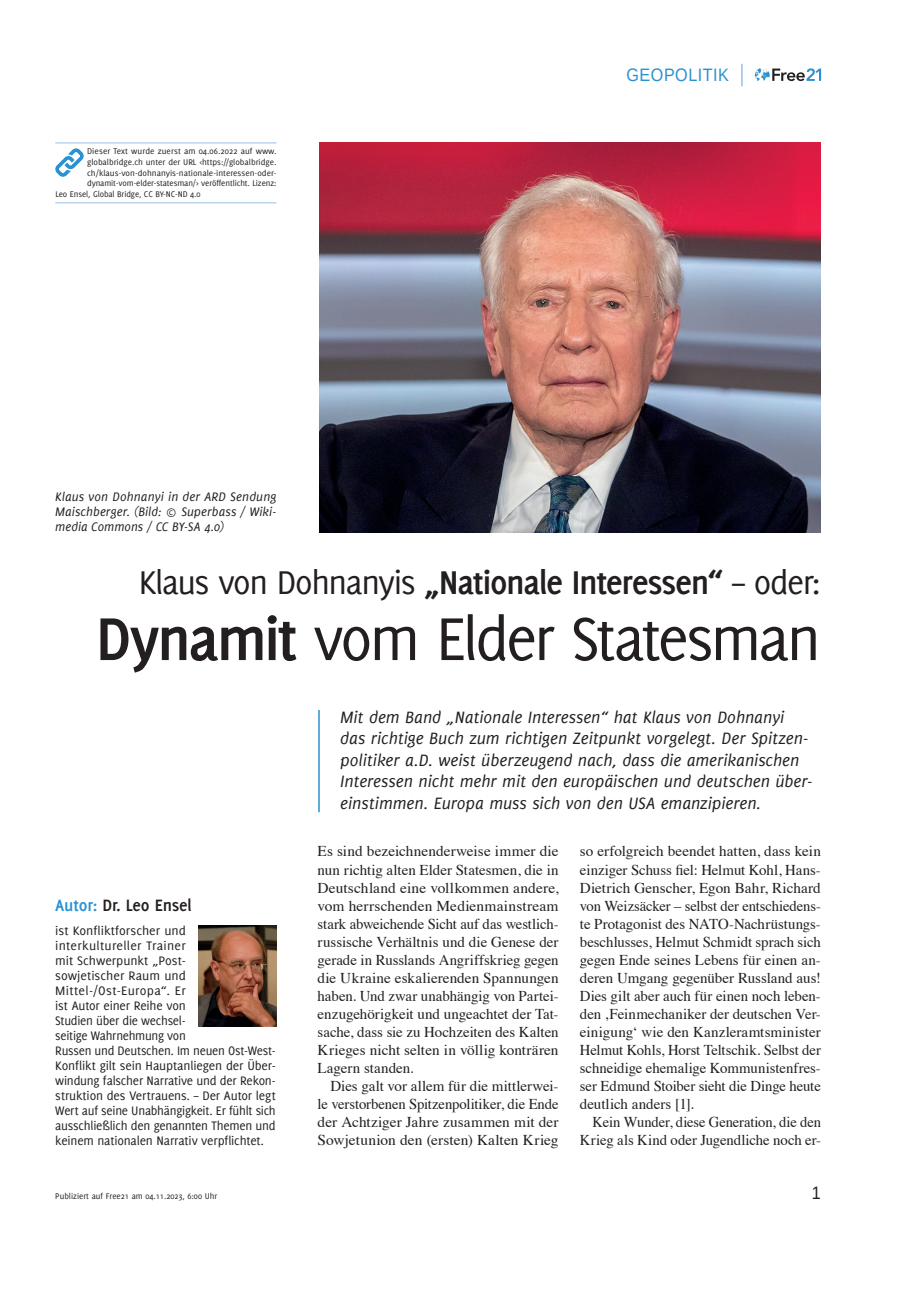
<style>
.page{position:relative;width:906px;height:1289px;background:#fff}
.page>*{position:absolute;margin:0;border:0;box-sizing:border-box;transform-origin:0 0}
.t1{font:66px "Delicious";letter-spacing:-.045em;color:#231f20}
.t2{font:36px "Delicious";letter-spacing:-.04em;color:#231f20}
.t3{font:italic 18px/21.6px "Delicious";color:#231f20}
.t4{font:700 18px "Delicious";letter-spacing:-.01em;color:#231f20}
.t5{font:18px "Liberation Sans";letter-spacing:.03em;color:#2a92d0;scale:.9 1}
.t6{font:18px "Liberation Sans";color:#231f20;scale:.9 1}
.t7{font:15px/18px "Times";color:#231f20;text-align:justify}
.t8{font:13.5px/15px "Delicious";letter-spacing:-.015em;color:#231f20}
.t9{font:italic 13.5px/15px "Delicious";letter-spacing:.005em;color:#231f20;text-align:justify}
.t10{font:9px "Delicious";color:#231f20}
.s1{font-weight:700}
.s2{color:#2a92d0}
</style>
<div class="page">
<svg style="left:755px;top:68px;width:66px;height:13px"></svg>
<svg style="left:741px;top:64px;width:1px;height:22px"></svg>
<hr style="left:318px;top:710px;width:2px;height:102px;background:#2a92d0">
<img style="left:319px;top:142px;width:502px;height:390px">
<hr style="left:55px;top:142px;width:221px;height:1px;background:#9abfe5">
<hr style="left:55px;top:202px;width:221px;height:1px;background:#9abfe5">
<svg style="left:55px;top:148px;width:29px;height:29px"></svg>
<img style="left:199px;top:925px;width:77px;height:101px">
<p class="t10" style="left:87px;top:146px;width:191px">Dieser Text wurde zuerst am 04.06.2022 auf www.</p>
<p class="t10" style="left:87px;top:157px;width:191px">globalbridge.ch unter der URL &lt;https://globalbridge.</p>
<p class="t10" style="left:87px;top:167px;width:191px">ch/klaus-von-dohnanyis-nationale-interessen-oder-</p>
<p class="t10" style="left:87px;top:178px;width:191px">dynamit-vom-elder-statesman/&gt; veröffentlicht. Lizenz:</p>
<p class="t10" style="left:55px;top:189px;width:147px">Leo Ensel, Global Bridge, CC BY-NC-ND 4.0</p>
<p class="t9" style="left:55px;top:489px;width:223px">Klaus von Dohnanyi in der ARD Sendung Maischberger. (Bild: © Superbass / Wiki&shy;media Commons / CC BY-SA 4.0)</p>
<p class="t5" style="left:626px;top:63px;width:115px">GEOPOLITIK</p>
<h2 class="t2" style="left:139px;top:562px;width:683px">Klaus von Dohnanyis <span class="s1">„Nationale Interessen“</span> – oder:</h2>
<h1 class="t1" style="left:96px;top:601px;width:727px"><span class="s1">Dynamit</span> vom Elder Statesman</h1>
<p class="t4" style="left:55px;top:894px;width:138px"><span class="s2">Autor:</span> Dr. Leo Ensel</p>
<p class="t8" style="left:55px;top:922px;width:222px">ist Konfliktforscher und<br>interkultureller Trainer<br>mit Schwerpunkt „Post-<br>sowjetischer Raum und Mittel-/Ost-Europa“. Er<br>ist Autor einer Reihe von<br>Studien über die wechsel-<br>seitige Wahrnehmung von<br>Russen und Deutschen. Im neuen Ost-West-Konflikt gilt sein Hauptanliegen der Über&shy;windung falscher Narrative und der Rekon&shy;struktion des Vertrauens. – Der Autor legt Wert auf seine Unabhängigkeit. Er fühlt sich ausschließlich den genannten Themen und keinem nationalen Narrativ verpflichtet.</p>
<p class="t3" style="left:340px;top:706px;width:474px">Mit dem Band „Nationale Interessen“ hat Klaus von Dohnanyi das richtige Buch zum richtigen Zeitpunkt vorgelegt. Der Spitzen&shy;politiker a.D. weist überzeugend nach, dass die amerikanischen Interessen nicht mehr mit den europäischen und deutschen über&shy;einstimmen. Europa muss sich von den USA emanzipieren.</p>
<p class="t7" style="left:317px;top:841px;width:242px">Es sind bezeichnenderweise immer die nun richtig alten Elder Statesmen, die in Deutschland eine vollkommen andere, vom herrschenden Medienmainstream stark abweichende Sicht auf das westlich&shy;russische Verhältnis und die Genese der gerade in Russlands Angriffskrieg gegen die Ukraine eskalierenden Spannungen haben. Und zwar unabhängig von Partei&shy;enzugehörigkeit und ungeachtet der Tat&shy;sache, dass sie zu Hochzeiten des Kalten Krieges nicht selten in völlig konträren Lagern standen.</p>
<p class="t7" style="left:317px;top:1075px;width:242px;text-indent:13px">Dies galt vor allem für die mittlerwei&shy;le verstorbenen Spitzenpolitiker, die Ende der Achtziger Jahre zusammen mit der Sowjetunion den (ersten) Kalten Krieg</p>
<p class="t7" style="left:580px;top:841px;width:242px">so erfolgreich beendet hatten, dass kein einziger Schuss fiel: Helmut Kohl, Hans-Dietrich Genscher, Egon Bahr, Richard von Weizsäcker – selbst der entschiedens&shy;te Protagonist des NATO-Nachrüstungs&shy;beschlusses, Helmut Schmidt sprach sich gegen Ende seines Lebens für einen an&shy;deren Umgang gegenüber Russland aus!<br>Dies gilt aber auch für einen noch leben&shy;den ‚Feinmechaniker der deutschen Ver&shy;einigung‘ wie den Kanzleramtsminister Helmut Kohls, Horst Teltschik. Selbst der schneidige ehemalige Kommunistenfres&shy;ser Edmund Stoiber sieht die Dinge heute deutlich anders [1].</p>
<p class="t7" style="left:580px;top:1111px;width:242px;text-align:right">Kein Wunder, diese Generation, die den<br>Krieg als Kind oder Jugendliche noch er-</p>
<p class="t10" style="left:55px;top:1190px;width:163px">Publiziert auf Free21 am 04.11.2023, 6:00 Uhr</p>
<p class="t6" style="left:812px;top:1181px;width:12px">1</p>
</div>
